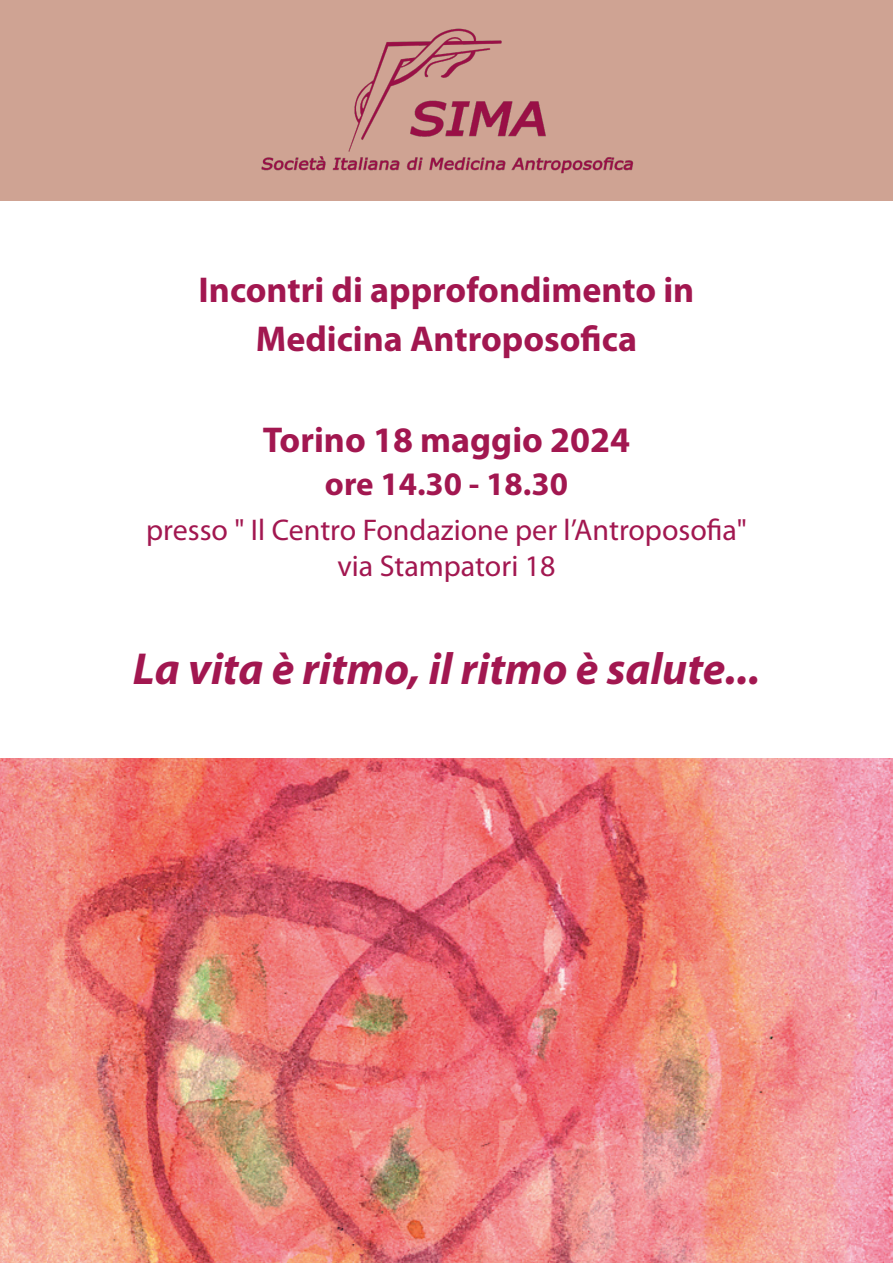
<style>
.page{position:relative;width:893px;height:1263px;background:#fff}
.page>*{position:absolute;margin:0;border:0;box-sizing:border-box;transform-origin:0 0}
.t1{font:italic 700 45px "Myriad Pro";color:#a21750}
.t2{font:700 36px/49.5px "Myriad Pro";color:#a21750;text-align:center}
.t3{font:700 33px "Myriad Pro";color:#a21750}
.t4{font:30px "Myriad Pro";color:#a21750}
</style>
<div class="page">
<div style="left:0;top:0;width:893px;height:201px;background:#cfa393"></div>
<img style="left:261px;top:28px;width:373px;height:146px">
<img style="left:0;top:758px;width:893px;height:505px">
<p class="t2" style="left:199px;top:264px;width:497px">Incontri di approfondimento in<br>Medicina Antroposofica</p>
<p class="t2" style="left:263px;top:414px;width:369px">Torino 18 maggio 2024</p>
<p class="t3" style="left:325px;top:463px;width:245px">ore 14.30 - 18.30</p>
<p class="t4" style="left:146px;top:511px;width:602px">presso " Il Centro Fondazione per l’Antroposofia"</p>
<p class="t4" style="left:337px;top:547px;width:220px">via Stampatori 18</p>
<p class="t1" style="left:133px;top:639px;width:629px">La vita è ritmo, il ritmo è salute...</p>
</div>
